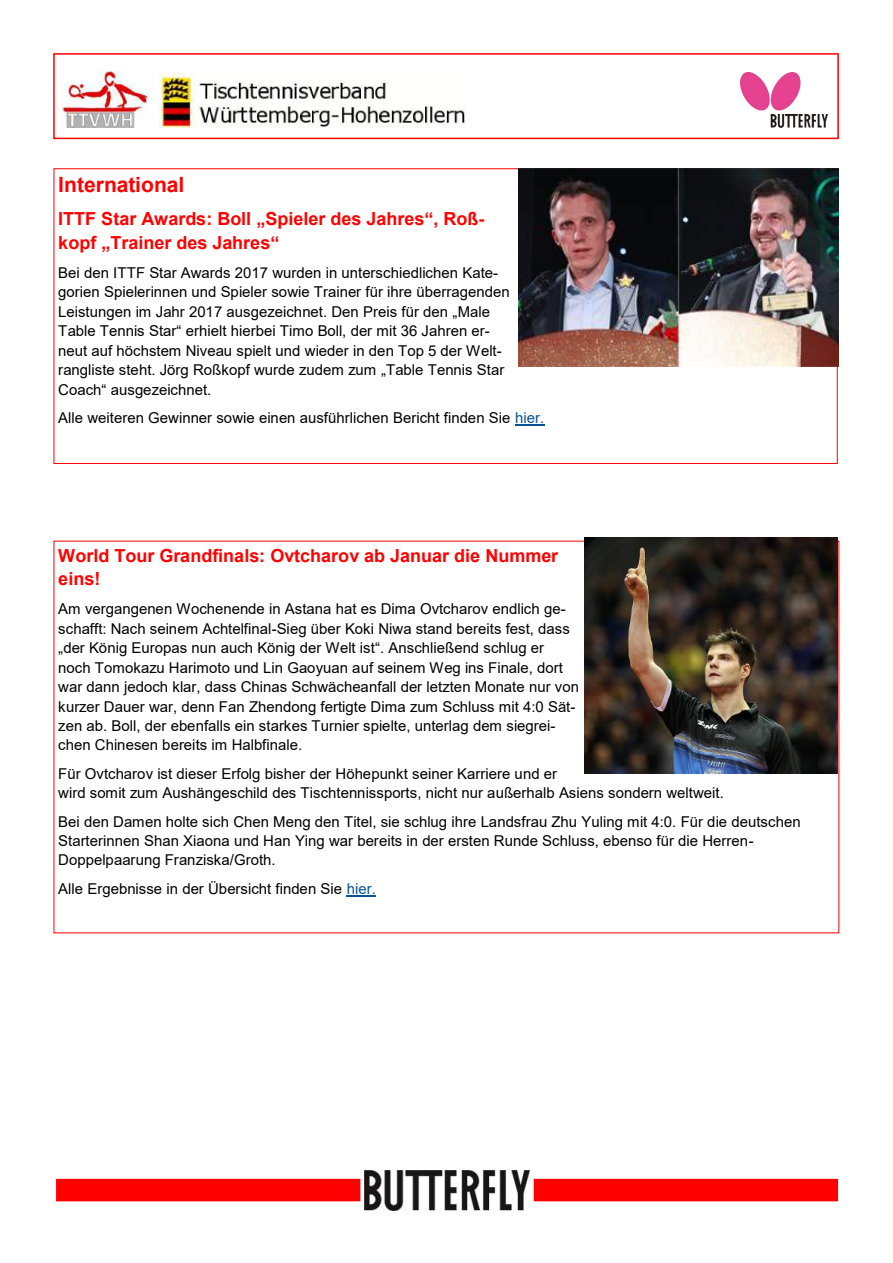
<style>
.page{position:relative;width:893px;height:1263px;background:#fff}
.page>*{position:absolute;margin:0;border:0;box-sizing:border-box;transform-origin:0 0}
.t1{font:700 21px "Arial";color:#f00}
.t2{font:700 18px/23.4px "Arial";color:#f00}
.t3{font:15px/19.5px "Arial";color:#000}
.s1{color:#085296}
</style>
<div class="page">
<div style="left:53px;top:53px;width:786px;height:86px;border:2px solid #f00"></div>
<img style="left:63px;top:71px;width:85px;height:56px">
<img style="left:159px;top:73px;width:307px;height:54px">
<img style="left:741px;top:72px;width:86px;height:55px">
<img style="left:365px;top:1170px;width:164px;height:40px">
<div style="left:56px;top:1179px;width:304px;height:22px;background:#f00"></div>
<div style="left:534px;top:1179px;width:304px;height:22px;background:#f00"></div>
<svg style="left:347px;top:895px;width:29px;height:1px"></svg>
<img style="left:585px;top:538px;width:253px;height:236px">
<svg style="left:515px;top:425px;width:29px;height:1px"></svg>
<img style="left:518px;top:169px;width:321px;height:198px">
<h1 class="t1" style="left:58px;top:173px;width:128px">International</h1>
<p class="t2" style="left:58px;top:207px;width:428px">ITTF Star Awards: Boll „Spieler des Jahres“, Roß&shy;kopf „Trainer des Jahres“</p>
<p class="t3" style="left:58px;top:263px;width:453px">Bei den ITTF Star Awards 2017 wurden in unterschiedlichen Kate&shy;gorien Spielerinnen und Spieler sowie Trainer für ihre überragenden Leistungen im Jahr 2017 ausgezeichnet. Den Preis für den „Male Table Tennis Star“ erhielt hierbei Timo Boll, der mit 36 Jahren er&shy;neut auf höchstem Niveau spielt und wieder in den Top 5 der Welt&shy;rangliste steht. Jörg Roßkopf wurde zudem zum „Table Tennis Star Coach“ ausgezeichnet.</p>
<p class="t3" style="left:58px;top:408px;width:488px">Alle weiteren Gewinner sowie einen ausführlichen Bericht finden Sie <span class="s1">hier.</span></p>
<p class="t2" style="left:58px;top:544px;width:501px">World Tour Grandfinals: Ovtcharov ab Januar die Nummer eins!</p>
<p class="t3" style="left:58px;top:599px;width:522px">Am vergangenen Wochenende in Astana hat es Dima Ovtcharov endlich ge&shy;schafft: Nach seinem Achtelfinal-Sieg über Koki Niwa stand bereits fest, dass „der König Europas nun auch König der Welt ist“. Anschließend schlug er noch Tomokazu Harimoto und Lin Gaoyuan auf seinem Weg ins Finale, dort war dann jedoch klar, dass Chinas Schwächeanfall der letzten Monate nur von kurzer Dauer war, denn Fan Zhendong fertigte Dima zum Schluss mit 4:0 Sät&shy;zen ab. Boll, der ebenfalls ein starkes Turnier spielte, unterlag dem siegrei&shy;chen Chinesen bereits im Halbfinale.</p>
<p class="t3" style="left:58px;top:764px;width:667px">Für Ovtcharov ist dieser Erfolg bisher der Höhepunkt seiner Karriere und er<br>wird somit zum Aushängeschild des Tischtennissports, nicht nur außerhalb Asiens sondern weltweit.</p>
<p class="t3" style="left:58px;top:812px;width:744px">Bei den Damen holte sich Chen Meng den Titel, sie schlug ihre Landsfrau Zhu Yuling mit 4:0. Für die deutschen<br>Starterinnen Shan Xiaona und Han Ying war bereits in der ersten Runde Schluss, ebenso für die Herren-<br>Doppelpaarung Franziska/Groth.</p>
<p class="t3" style="left:58px;top:879px;width:319px">Alle Ergebnisse in der Übersicht finden Sie <span class="s1">hier.</span></p>
</div>
